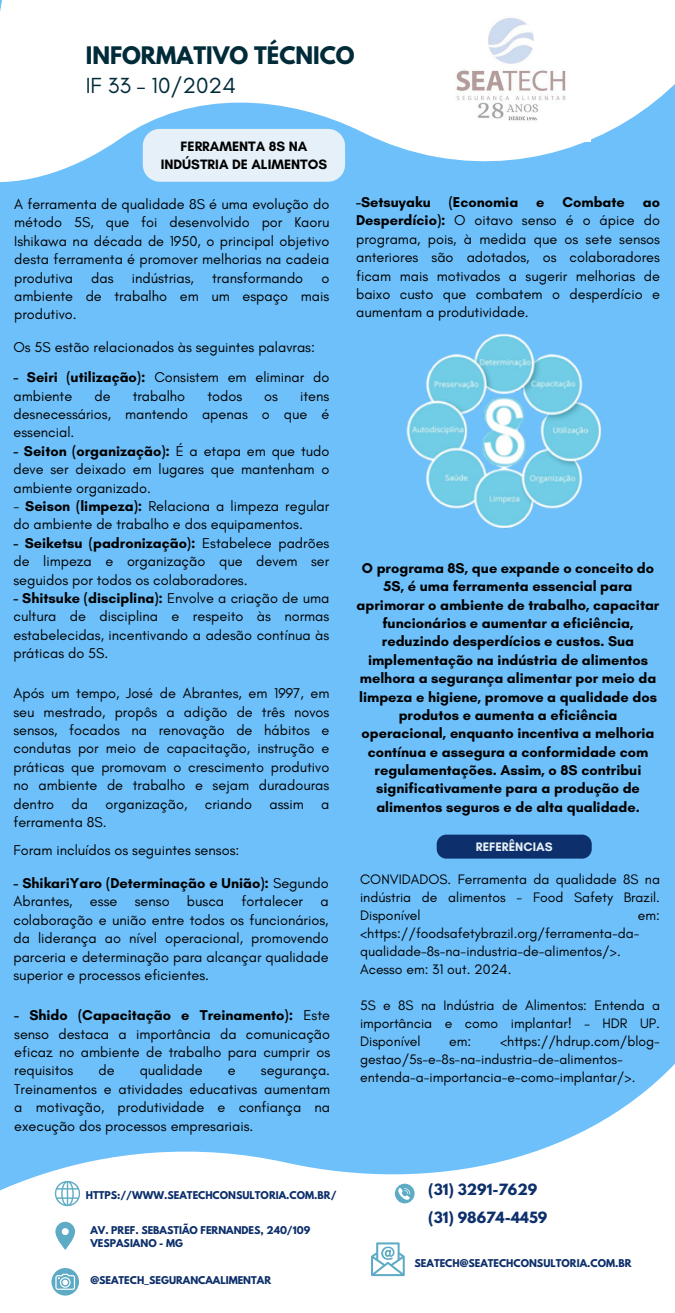
<style>
.page{position:relative;width:675px;height:1313px;background:#fff}
.page>*{position:absolute;margin:0;border:0;box-sizing:border-box;transform-origin:0 0}
.t1{font:22.25px "Glacial Indifference";color:#002b39}
.t2{font:700 21.4px "League Spartan";color:#002b39}
.t3{font:14.5px/18.4px "Glacial Indifference";color:#000;text-align:justify}
.t4{font:700 14.5px/18.4px "Glacial Indifference";color:#000;text-align:center}
.t5{font:14px/18px "Glacial Indifference";color:#000;text-align:justify}
.t6{font:700 13.85px/17.6px "Glacial Indifference";color:#000;text-align:center}
.t7{font:700 13.75px "League Spartan";color:#0d2f6b}
.t8{font:700 12.5px "Glacial Indifference";color:#e5f0f8}
.t9{font:700 9.55px/13.1px "League Spartan";color:#0d2f6b}
.s1{font-weight:700}
</style>
<div class="page">
<div style="left:0;top:0;width:675px;height:1312px;background:#6ec0fa"></div>
<svg style="left:0;top:1064px;width:675px;height:248px;fill:#fff"></svg>
<svg style="left:0;top:0;width:675px;height:182px;fill:#fff"></svg>
<svg style="left:395px;top:1183px;width:19px;height:20px"></svg>
<div style="left:143px;top:129px;width:202px;height:53px;background:#e5f0f8"></div>
<svg style="left:55px;top:1221px;width:20px;height:28px"></svg>
<img style="left:420px;top:2px;width:170px;height:139px">
<div style="left:437px;top:834px;width:155px;height:24px;background:#0d2f6b"></div>
<svg style="left:371px;top:1242px;width:34px;height:34px"></svg>
<svg style="left:51px;top:1268px;width:28px;height:27px"></svg>
<svg style="left:55px;top:1180px;width:25px;height:26px"></svg>
<img style="left:406px;top:333px;width:196px;height:196px">
<h3 class="t2" style="left:86px;top:45px;width:270px">INFORMATIVO TÉCNICO</h3>
<h5 class="t1" style="left:86px;top:72px;width:152px">IF 33 – 10/2024</h5>
<h5 class="t6" style="left:161px;top:137px;width:168px">FERRAMENTA 8S NA<br>INDÚSTRIA DE ALIMENTOS</h5>
<p class="t3" style="left:14px;top:195px;width:317px">A ferramenta de qualidade 8S é uma evolução do método 5S, que foi desenvolvido por Kaoru Ishikawa na década de 1950, o principal objetivo desta ferramenta é promover melhorias na cadeia produtiva</p>
<p class="t3" style="left:91px;top:268px;width:24px">das</p>
<p class="t3" style="left:132px;top:268px;width:64px">indústrias,</p>
<p class="t3" style="left:212px;top:268px;width:93px">transformando</p>
<p class="t3" style="left:14px;top:268px;width:317px;text-indent:307px">o ambiente de trabalho em um espaço mais produtivo.</p>
<h5 class="t3" style="left:13px;top:338px;width:303px">Os 5S estão relacionados às seguintes palavras:</h5>
<h4 class="t3" style="left:13px;top:368px;width:317px"><span class="s1">- Seiri (utilização):</span> Consistem em eliminar do ambiente</h4>
<h4 class="t3" style="left:94px;top:386px;width:18px">de</h4>
<h4 class="t3" style="left:133px;top:386px;width:54px">trabalho</h4>
<h4 class="t3" style="left:207px;top:386px;width:36px">todos</h4>
<h4 class="t3" style="left:264px;top:386px;width:15px">os</h4>
<h4 class="t3" style="left:13px;top:386px;width:317px;text-indent:287px">itens desnecessários, mantendo apenas o que é essencial.</h4>
<h4 class="t3" style="left:13px;top:441px;width:317px"><span class="s1">- Seiton (organização):</span> É a etapa em que tudo deve ser deixado em lugares que mantenham o ambiente organizado.</h4>
<h4 class="t3" style="left:13px;top:497px;width:317px">- <span class="s1">Seison (limpeza):</span> Relaciona a limpeza regular do ambiente de trabalho e dos equipamentos.</h4>
<h4 class="t3" style="left:13px;top:533px;width:317px"><span class="s1">- Seiketsu (padronização):</span> Estabelece padrões de limpeza e organização que devem ser seguidos por todos os colaboradores.</h4>
<h4 class="t3" style="left:13px;top:588px;width:317px"><span class="s1">- Shitsuke (disciplina):</span> Envolve a criação de uma cultura de disciplina e respeito às normas estabelecidas, incentivando a adesão contínua às práticas do 5S.</h4>
<p class="t3" style="left:13px;top:684px;width:317px">Após um tempo, José de Abrantes, em 1997, em seu mestrado, propôs a adição de três novos sensos, focados na renovação de hábitos e condutas por meio de capacitação, instrução e práticas que promovam o crescimento produtivo no ambiente de trabalho e sejam duradouras dentro da organização, criando assim a ferramenta 8S.</p>
<p class="t3" style="left:13px;top:841px;width:227px">Foram incluídos os seguintes sensos:</p>
<h6 class="t3" style="left:13px;top:873px;width:317px"><span class="s1">- ShikariYaro (Determinação e União):</span> Segundo Abrantes, esse senso busca fortalecer a colaboração e união entre todos os funcionários, da liderança ao nível operacional, promovendo parceria e determinação para alcançar qualidade superior e processos eficientes.</h6>
<h5 class="t3" style="left:14px;top:1006px;width:317px"><span class="s1">- Shido (Capacitação e Treinamento):</span> Este senso destaca a importância da comunicação eficaz no ambiente de trabalho para cumprir os requisitos</h5>
<h5 class="t3" style="left:98px;top:1061px;width:18px">de</h5>
<h5 class="t3" style="left:140px;top:1061px;width:65px">qualidade</h5>
<h5 class="t3" style="left:228px;top:1061px;width:9px">e</h5>
<h5 class="t3" style="left:14px;top:1061px;width:317px;text-indent:247px">segurança.<br>Treinamentos e atividades educativas aumentam a motivação, produtividade e confiança na execução dos processos empresariais.</h5>
<h5 class="t9" style="left:86px;top:1189px;width:252px">HTTPS://WWW.SEATECHCONSULTORIA.COM.BR/</h5>
<h2 class="t9" style="left:90px;top:1224px;width:221px">AV. PREF. SEBASTIÃO FERNANDES, 240/109<br>VESPASIANO - MG</h2>
<h5 class="t9" style="left:90px;top:1275px;width:182px">@SEATECH_SEGURANCAALIMENTAR</h5>
<h5 class="t3" style="left:356px;top:193px;width:305px"><span class="s1">-Setsuyaku (Economia e Combate ao Desperdício):</span> O oitavo senso é o ápice do programa, pois, à medida que os sete sensos anteriores são adotados, os colaboradores ficam mais motivados a sugerir melhorias de baixo custo que combatem o desperdício e aumentam a produtividade.</h5>
<h5 class="t4" style="left:357px;top:558px;width:304px">O programa 8S, que expande o conceito do 5S, é uma ferramenta essencial para aprimorar o ambiente de trabalho, capacitar funcionários e aumentar a eficiência, reduzindo desperdícios e custos. Sua implementação na indústria de alimentos melhora a segurança alimentar por meio da limpeza e higiene, promove a qualidade dos produtos e aumenta a eficiência operacional, enquanto incentiva a melhoria contínua e assegura a conformidade com regulamentações. Assim, o 8S contribui significativamente para a produção de alimentos seguros e de alta qualidade.</h5>
<p class="t8" style="left:476px;top:839px;width:78px">REFERÊNCIAS</p>
<p class="t5" style="left:360px;top:870px;width:301px">CONVIDADOS. Ferramenta da qualidade 8S na indústria de alimentos - Food Safety Brazil.<br>Disponível</p>
<p class="t5" style="left:360px;top:906px;width:301px;text-align:left;text-indent:278px">em: &lt;https://foodsafetybrazil.org/ferramenta-da&shy;qualidade-8s-na-industria-de-alimentos/&gt;.<br>Acesso em: 31 out. 2024.</p>
<p class="t5" style="left:360px;top:996px;width:301px">5S e 8S na Indústria de Alimentos: Entenda a importância e como implantar! – HDR UP.<br>Disponível</p>
<p class="t5" style="left:360px;top:1032px;width:301px;text-align:left;text-indent:140px">&lt;https://hdrup.com/blog&shy;gestao/5s-e-8s-na-industria-de-alimentos&shy;entenda-a-importancia-e-como-implantar/&gt;.</p>
<p class="t5" style="left:449px;top:1032px;width:24px">em:</p>
<p class="t7" style="left:428px;top:1183px;width:111px">(31) 3291-7629</p>
<h5 class="t7" style="left:428px;top:1210px;width:121px">(31) 98674-4459</h5>
<h5 class="t9" style="left:415px;top:1258px;width:219px">SEATECH@SEATECHCONSULTORIA.COM.BR</h5>
</div>
